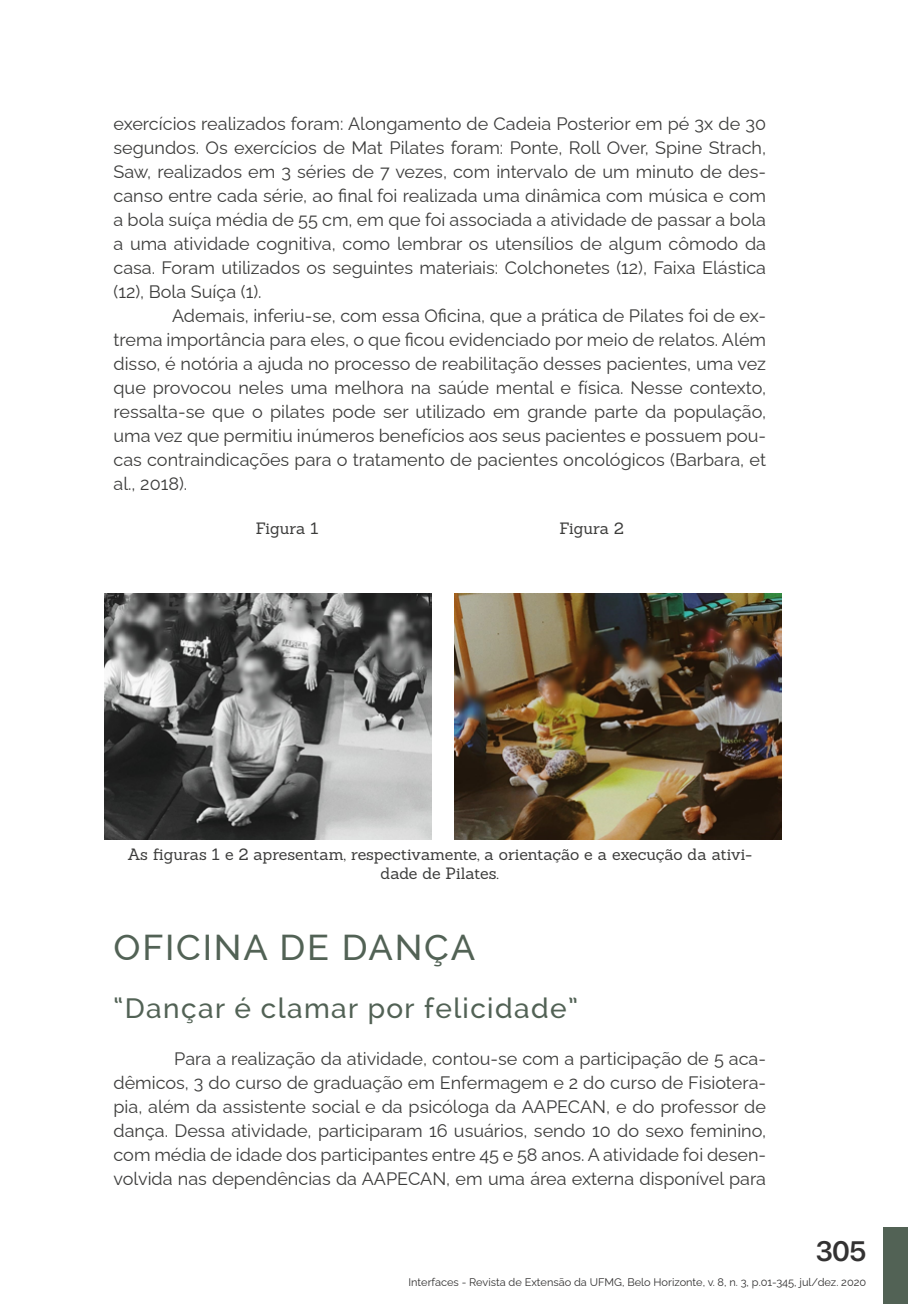
<style>
.page{position:relative;width:908px;height:1304px;background:#fff}
.page>*{position:absolute;margin:0;border:0;box-sizing:border-box;transform-origin:0 0}
.t1{font:500 36px "Raleway";letter-spacing:.05em;color:#526255}
.t2{font:500 28px "Raleway";letter-spacing:.05em;color:#526255}
.t3{font:600 28px "SF Pro Display";color:#333232}
.t4{font:18px/24px "Raleway";color:#3c3c3b;text-align:justify}
.t5{font:16px/19.2px "Sanchez";letter-spacing:-.005em;color:#3c3c3b;text-align:center}
.t6{font:11px "Raleway";color:#333232}
</style>
<div class="page">
<img style="left:104px;top:594px;width:327px;height:245px">
<img style="left:454px;top:594px;width:326px;height:245px">
<div style="left:883px;top:1227px;width:24px;height:77px;background:#526255"></div>
<p class="t4" style="left:113px;top:110px;width:654px">exercícios realizados foram: Alongamento de Cadeia Posterior em pé 3x de 30 segundos. Os exercícios de Mat Pilates foram: Ponte, Roll Over, Spine Strach, Saw, realizados em 3 séries de 7 vezes, com intervalo de um minuto de des&shy;canso entre cada série, ao final foi realizada uma dinâmica com música e com a bola suíça média de 55 cm, em que foi associada a atividade de passar a bola a uma atividade cognitiva, como lembrar os utensílios de algum cômodo da casa. Foram utilizados os seguintes materiais: Colchonetes (12), Faixa Elástica (12), Bola Suíça (1).</p>
<p class="t4" style="left:113px;top:302px;width:654px;text-indent:58px">Ademais, inferiu-se, com essa Oficina, que a prática de Pilates foi de ex&shy;trema importância para eles, o que ficou evidenciado por meio de relatos. Além disso, é notória a ajuda no processo de reabilitação desses pacientes, uma vez que provocou neles uma melhora na saúde mental e física. Nesse contexto, ressalta-se que o pilates pode ser utilizado em grande parte da população, uma vez que permitiu inúmeros benefícios aos seus pacientes e possuem pou&shy;cas contraindicações para o tratamento de pacientes oncológicos (Barbara, et al., 2018).</p>
<p class="t5" style="left:256px;top:518px;width:64px">Figura 1</p>
<p class="t5" style="left:559px;top:518px;width:66px">Figura 2</p>
<p class="t5" style="left:127px;top:844px;width:625px">As figuras 1 e 2 apresentam, respectivamente, a orientação e a execução da ativi&shy;dade de Pilates.</p>
<h1 class="t1" style="left:113px;top:926px;width:363px">OFICINA DE DANÇA</h1>
<h2 class="t2" style="left:113px;top:992px;width:466px">“Dançar é clamar por felicidade”</h2>
<p class="t4" style="left:113px;top:1045px;width:654px;text-indent:61px">Para a realização da atividade, contou-se com a participação de 5 aca&shy;dêmicos, 3 do curso de graduação em Enfermagem e 2 do curso de Fisiotera&shy;pia, além da assistente social e da psicóloga da AAPECAN, e do professor de dança. Dessa atividade, participaram 16 usuários, sendo 10 do sexo feminino, com média de idade dos participantes entre 45 e 58 anos. A atividade foi desen&shy;volvida nas dependências da AAPECAN, em uma área externa disponível para</p>
<h2 class="t3" style="left:815px;top:1231px;width:52px">305</h2>
<p class="t6" style="left:408px;top:1273px;width:459px">Interfaces - Revista de Extensão da UFMG, Belo Horizonte, v. 8, n. 3, p.01-345, jul/dez. 2020</p>
</div>
